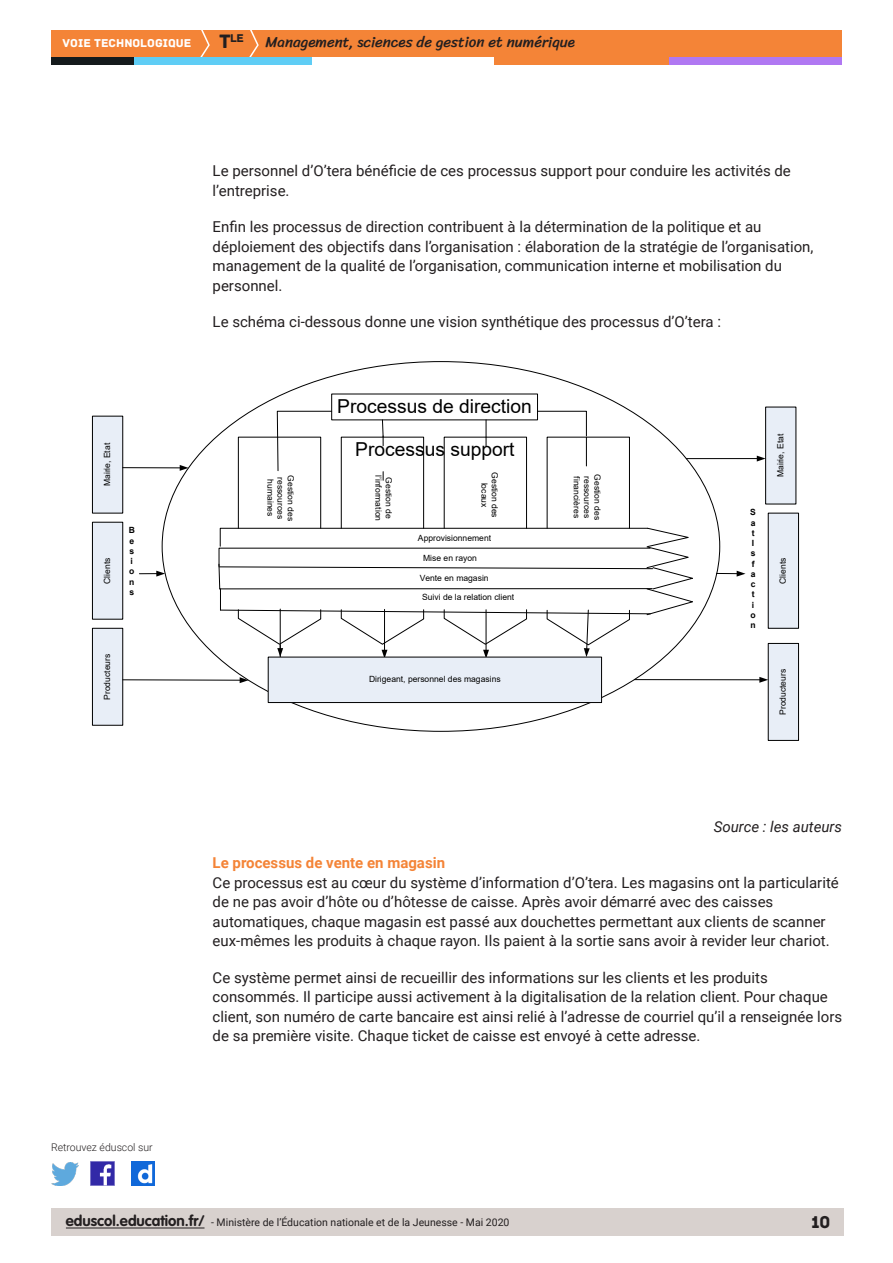
<style>
.page{position:relative;width:893px;height:1263px;background:#fff}
.page>*{position:absolute;margin:0;border:0;box-sizing:border-box;transform-origin:0 0}
.t1{font:19.2px "Arial";color:#000}
.t2{font:18px "Archive";color:#231f20}
.Texte_courant{font:15px/19.5px "Roboto";color:#231f20}
.t3{font:15px "Sriracha";color:#231f20}
._04_titre_3{font:700 15px "Roboto";color:#f48437}
.Texte_courant-2{font:italic 15px "Roboto";color:#231f20}
.t4{font:12px "Archive";color:#fff}
.t5{font:11.85px "Archive";color:#231f20}
.t6{font:10.5px "Roboto";color:#231f20}
.t7{font:300 10.5px "Roboto";color:#231f20}
.t8{font:8.55px/10.2px "Arial";color:#000}
.t9{font:700 8.55px/10.2px "Arial";color:#000}
.s1{font-size:20.4px}
.s2{font-family:"VAG Rounded Std";font-weight:700;font-size:15px}
</style>
<div class="page">
<div style="left:51px;top:1209px;width:792px;height:27px;background:#d8d1ce"></div>
<hr style="left:66px;top:1227px;width:139px;height:1px;background:#231f20">
<div style="left:51px;top:30px;width:791px;height:27px;background:#f48437"></div>
<svg style="left:200px;top:30px;width:10px;height:27px"></svg>
<svg style="left:249px;top:30px;width:10px;height:27px"></svg>
<div style="left:133px;top:57px;width:179px;height:8px;background:#5fcdf5"></div>
<div style="left:51px;top:57px;width:82px;height:8px;background:#141a1c"></div>
<div style="left:667px;top:57px;width:175px;height:8px;background:#b078f2"></div>
<div style="left:494px;top:57px;width:175px;height:8px;background:#f48437"></div>
<img style="left:91px;top:1162px;width:23px;height:23px">
<img style="left:51px;top:1163px;width:28px;height:22px">
<img style="left:132px;top:1162px;width:22px;height:23px">
<div style="left:162px;top:361px;width:558px;height:370px;background:#fff;border:1px solid #000;border-radius:50%"></div>
<div style="left:238px;top:437px;width:83px;height:91px;border:1px solid #000"></div>
<div style="left:341px;top:437px;width:83px;height:91px;border:1px solid #000"></div>
<div style="left:547px;top:437px;width:83px;height:91px;border:1px solid #000"></div>
<svg style="left:382px;top:420px;width:2px;height:26px"></svg>
<svg style="left:277px;top:411px;width:55px;height:60px"></svg>
<svg style="left:486px;top:420px;width:1px;height:26px"></svg>
<svg style="left:537px;top:411px;width:50px;height:55px"></svg>
<div style="left:92px;top:522px;width:31px;height:97px;background:#e8eef7"></div>
<div style="left:92px;top:522px;width:31px;height:97px;border:1px solid #000"></div>
<svg style="left:139px;top:571px;width:26px;height:6px"></svg>
<div style="left:768px;top:513px;width:30px;height:115px;background:#e8eef7"></div>
<div style="left:768px;top:513px;width:31px;height:115px;border:1px solid #000"></div>
<svg style="left:716px;top:571px;width:29px;height:6px"></svg>
<div style="left:268px;top:657px;width:334px;height:45px;background:#e8eef7"></div>
<div style="left:268px;top:657px;width:334px;height:46px;border:1px solid #000"></div>
<div style="left:92px;top:416px;width:31px;height:97px;background:#e8eef7"></div>
<div style="left:92px;top:416px;width:31px;height:97px;border:1px solid #000"></div>
<hr style="left:123px;top:467px;width:57px;height:1px;background:#000">
<svg style="left:180px;top:465px;width:9px;height:6px"></svg>
<div style="left:766px;top:407px;width:30px;height:97px;background:#e8eef7"></div>
<div style="left:765px;top:407px;width:31px;height:97px;border:1px solid #000"></div>
<hr style="left:686px;top:458px;width:71px;height:1px;background:#000">
<svg style="left:757px;top:456px;width:9px;height:5px"></svg>
<div style="left:768px;top:643px;width:30px;height:97px;background:#e8eef7"></div>
<div style="left:768px;top:643px;width:31px;height:97px;border:1px solid #000"></div>
<hr style="left:634px;top:679px;width:126px;height:1px;background:#000">
<svg style="left:759px;top:677px;width:9px;height:6px"></svg>
<svg style="left:219px;top:528px;width:474px;height:131px"></svg>
<div style="left:92px;top:628px;width:31px;height:97px;background:#e8eef7"></div>
<div style="left:92px;top:628px;width:31px;height:97px;border:1px solid #000"></div>
<hr style="left:123px;top:679px;width:117px;height:1px;background:#000">
<svg style="left:240px;top:677px;width:8px;height:6px"></svg>
<p class="t5" style="left:219px;top:31px;width:26px"><span class="s1">T</span>le</p>
<p class="t4" style="left:63px;top:36px;width:130px">VOIE TECHNOLOGIQUE</p>
<p class="t3" style="left:265px;top:33px;width:311px">Management, sciences de gestion et numérique</p>
<p class="Texte_courant" style="left:213px;top:160px;width:580px">Le personnel d’O’tera bénéficie de ces processus support pour conduire les activités de l’entreprise.</p>
<p class="Texte_courant" style="left:213px;top:216px;width:602px">Enfin les processus de direction contribuent à la détermination de la politique et au déploiement des objectifs dans l’organisation : élaboration de la stratégie de l’organisation, management de la qualité de l’organisation, communication interne et mobilisation du personnel.</p>
<p class="Texte_courant" style="left:213px;top:311px;width:510px">Le schéma ci-dessous donne une vision synthétique des processus d’O’tera :</p>
<p class="t1" style="left:337px;top:393px;width:196px">Processus de direction</p>
<p class="t8" style="left:102px;top:486px;width:45px;rotate:-90deg">Mairie, Etat</p>
<p class="t8" style="left:775px;top:477px;width:45px;rotate:-90deg">Mairie, Etat</p>
<p class="t1" style="left:355px;top:436px;width:161px">Processus support</p>
<p class="t8" style="left:276px;top:479px;width:39px;rotate:90deg">humaines</p>
<p class="t8" style="left:286px;top:477px;width:43px;rotate:90deg">ressources</p>
<p class="t8" style="left:394px;top:475px;width:48px;rotate:90deg">Gestion de l’information</p>
<p class="t8" style="left:500px;top:472px;width:47px;text-align:center;rotate:90deg">Gestion des locaux</p>
<p class="t8" style="left:602px;top:474px;width:47px;rotate:90deg">Gestion des</p>
<p class="t8" style="left:296px;top:475px;width:47px;rotate:90deg">Gestion des</p>
<p class="t8" style="left:582px;top:476px;width:43px;rotate:90deg">financières</p>
<p class="t8" style="left:592px;top:476px;width:43px;rotate:90deg">ressources</p>
<p class="t9" style="left:750px;top:507px;width:7px">S a t<br>I s f a c t i o n</p>
<p class="t9" style="left:129px;top:525px;width:8px">B e s i o n s</p>
<p class="t8" style="left:418px;top:533px;width:75px">Approvisionnement</p>
<p class="t8" style="left:423px;top:553px;width:55px">Mise en rayon</p>
<p class="t8" style="left:420px;top:573px;width:70px">Vente en magasin</p>
<p class="t8" style="left:778px;top:584px;width:28px;rotate:-90deg">Clients</p>
<p class="t8" style="left:102px;top:584px;width:28px;rotate:-90deg">Clients</p>
<p class="t8" style="left:422px;top:592px;width:94px">Suivi de la relation client</p>
<p class="t8" style="left:102px;top:700px;width:48px;rotate:-90deg">Producteurs</p>
<p class="t7" style="left:51px;top:1140px;width:103px">Retrouvez éduscol sur</p>
<p class="t8" style="left:369px;top:674px;width:133px">Dirigeant, personnel des magasins</p>
<p class="t8" style="left:778px;top:715px;width:48px;rotate:-90deg">Producteurs</p>
<p class="Texte_courant-2" style="left:714px;top:816px;width:130px">Source : les auteurs</p>
<p class="_04_titre_3" style="left:213px;top:852px;width:234px">Le processus de vente en magasin</p>
<p class="Texte_courant" style="left:213px;top:872px;width:628px">Ce processus est au cœur du système d’information d’O’tera. Les magasins ont la particularité de ne pas avoir d’hôte ou d’hôtesse de caisse. Après avoir démarré avec des caisses automatiques, chaque magasin est passé aux douchettes permettant aux clients de scanner eux-mêmes les produits à chaque rayon. Ils paient à la sortie sans avoir à revider leur chariot.</p>
<p class="Texte_courant" style="left:213px;top:967px;width:631px">Ce système permet ainsi de recueillir des informations sur les clients et les produits consommés. Il participe aussi activement à la digitalisation de la relation client. Pour chaque client, son numéro de carte bancaire est ainsi relié à l’adresse de courriel qu’il a renseignée lors de sa première visite. Chaque ticket de caisse est envoyé à cette adresse.</p>
<p class="t6" style="left:66px;top:1215px;width:445px"><span class="s2">eduscol.education.fr/</span> - Ministère de l’Éducation nationale et de la Jeunesse - Mai 2020</p>
<p class="t2" style="left:811px;top:1211px;width:21px">10</p>
</div>
